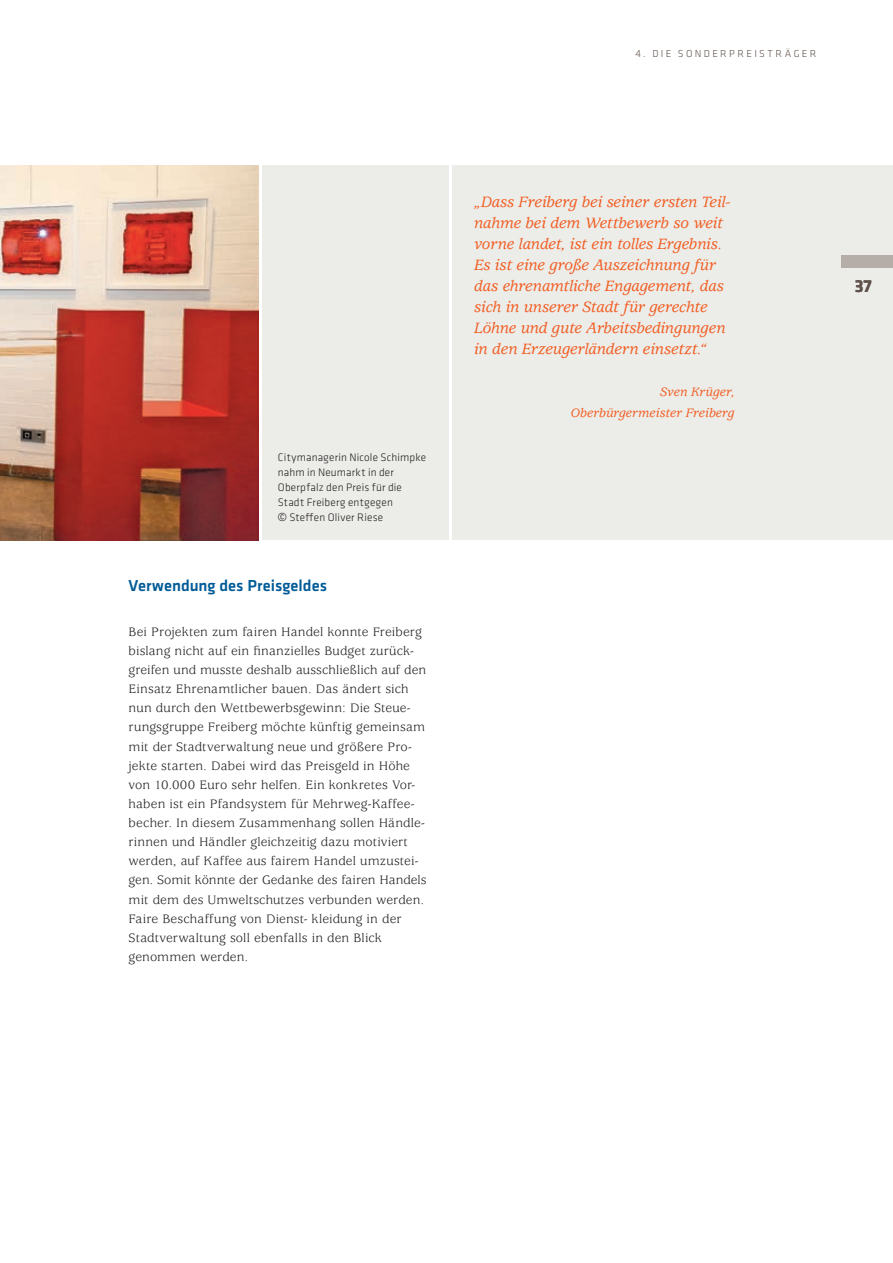
<style>
.page{position:relative;width:893px;height:1263px;background:#fff}
.page>*{position:absolute;margin:0;border:0;box-sizing:border-box;transform-origin:0 0}
.t1{font:700 18px "Klavika";color:#60534c}
.t2{font:italic 500 16.5px/21px "Usherwood Std";letter-spacing:-.005em;color:#f25d21}
.t3{font:500 16.5px "Klavika";color:#005b97}
.t4{font:13.5px/19.2px "Usherwood Std";letter-spacing:.005em;color:#231f20}
.t5{font:italic 500 13.5px/21px "Usherwood Std";letter-spacing:.005em;color:#f25d21;text-align:right}
.t6{font:300 11.25px/15px "Klavika";letter-spacing:.015em;color:#231f20}
.t7{font:300 10.5px "Klavika";letter-spacing:.225em;color:#60534c}
.s1{font-family:"Univers LT Std";font-stretch:condensed}
</style>
<div class="page">
<div style="left:453px;top:166px;width:440px;height:374px;background:#ecece9"></div>
<div style="left:263px;top:166px;width:186px;height:374px;background:#ecece9"></div>
<div style="left:842px;top:255px;width:51px;height:13px;background:#b5aea8"></div>
<img style="left:0;top:166px;width:258px;height:374px">
<p class="t7" style="left:635px;top:48px;width:183px">4. DIE SONDERPREISTRÄGER</p>
<p class="t6" style="left:278px;top:450px;width:150px">Citymanagerin Nicole Schimpke nahm in Neumarkt in der<br>Oberpfalz den Preis für die<br>Stadt Freiberg entgegen<br><span class="s1">©</span> Stefen Oliver Riese</p>
<p class="t3" style="left:129px;top:577px;width:200px">Verwendung des Preisgeldes</p>
<p class="t4" style="left:129px;top:622px;width:299px">Bei Projekten zum fairen Handel konnte Freiberg bislang nicht auf ein fnanzielles Budget zurück&shy;greifen und musste deshalb ausschließlich auf den Einsatz Ehrenamtlicher bauen. Das ändert sich nun durch den Wettbewerbsgewinn: Die Steue&shy;rungsgruppe Freiberg möchte künftig gemeinsam mit der Stadtverwaltung neue und größere Pro&shy;jekte starten. Dabei wird das Preisgeld in Höhe von 10.000 Euro sehr helfen. Ein konkretes Vor&shy;haben ist ein Pfandsystem für Mehrweg-Kaffee&shy;becher. In diesem Zusammenhang sollen Händle&shy;rinnen und Händler gleichzeitig dazu motiviert werden, auf Kaffee aus fairem Handel umzustei&shy;gen. Somit könnte der Gedanke des fairen Handels mit dem des Umweltschutzes verbunden werden.<br>Faire Beschaffung von Dienst- kleidung in der Stadtverwaltung soll ebenfalls in den Blick genommen werden.</p>
<p class="t2" style="left:474px;top:192px;width:258px">„Dass Freiberg bei seiner ersten Teil&shy;nahme bei dem Wettbewerb so weit vorne landet, ist ein tolles Ergebnis.<br>Es ist eine große Auszeichnung für das ehrenamtliche Engagement, das sich in unserer Stadt für gerechte Löhne und gute Arbeitsbedingungen in den Erzeugerländern einsetzt.“</p>
<p class="t5" style="left:571px;top:381px;width:165px">Sven Krüger,<br>Oberbürgermeister Freiberg</p>
<h1 class="t1" style="left:855px;top:276px;width:19px">37</h1>
</div>
